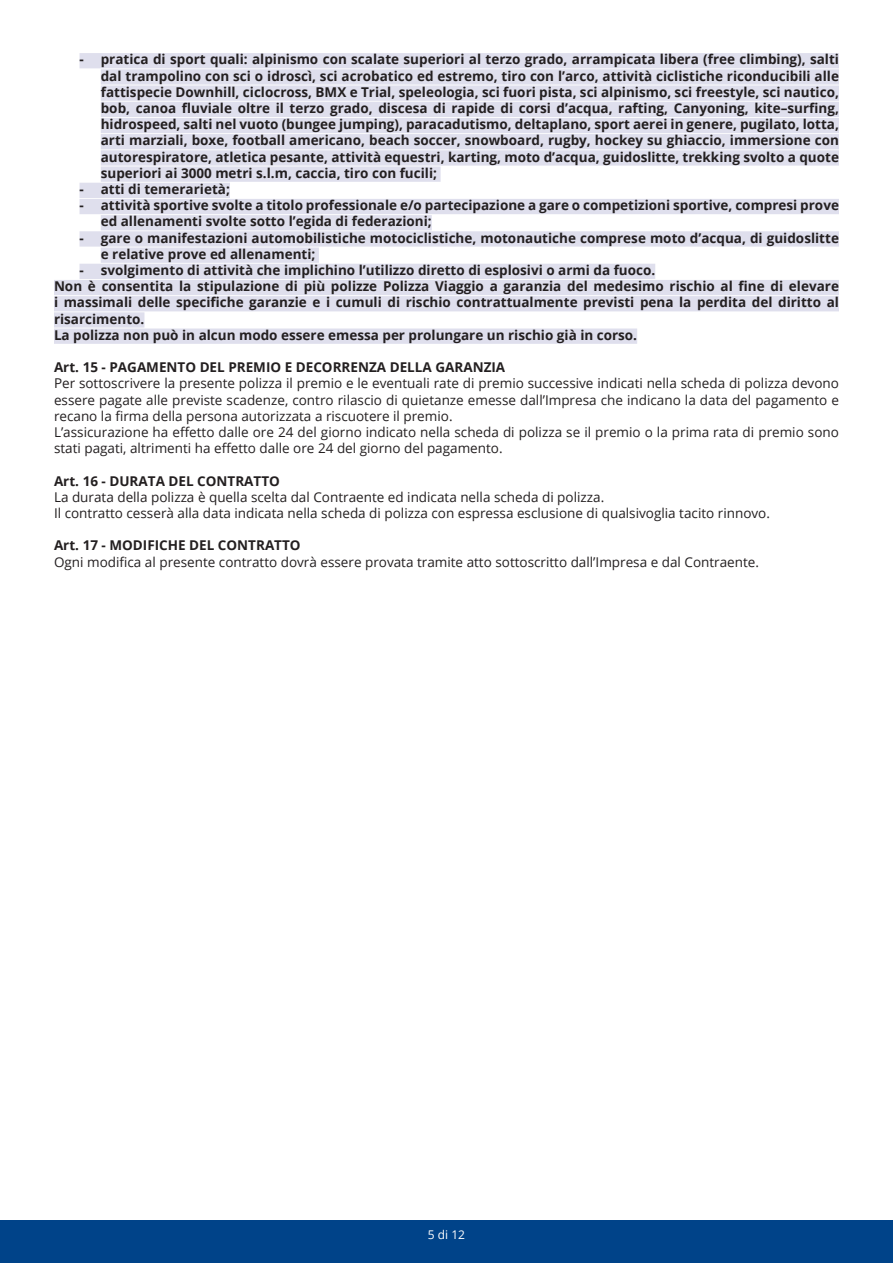
<style>
.page{position:relative;width:893px;height:1263px;background:#fff}
.page>*{position:absolute;margin:0;border:0;box-sizing:border-box;transform-origin:0 0}
.Elenco_numerato_a{font:700 13.5px/16.2px "Open Sans";color:#231f20}
.Normale{font:13.5px/16.2px "Open Sans";color:#231f20;text-align:justify}
.Normale-2{font:700 13.5px/16.2px "Open Sans";color:#231f20;text-align:justify}
.Titolo_8{font:700 13.5px "Open Sans";color:#231f20}
.t1{font:12px "Open Sans";color:#fff}
</style>
<div class="page">
<div style="left:0;top:1220px;width:893px;height:43px;background:#004389"></div>
<div style="left:80px;top:53px;width:759px;height:15px;background:#dfdfed"></div>
<div style="left:101px;top:69px;width:738px;height:16px;background:#dfdfed"></div>
<div style="left:101px;top:85px;width:738px;height:16px;background:#dfdfed"></div>
<div style="left:101px;top:102px;width:738px;height:15px;background:#dfdfed"></div>
<div style="left:101px;top:118px;width:738px;height:15px;background:#dfdfed"></div>
<div style="left:101px;top:134px;width:738px;height:15px;background:#dfdfed"></div>
<div style="left:101px;top:150px;width:738px;height:16px;background:#dfdfed"></div>
<div style="left:101px;top:166px;width:340px;height:16px;background:#dfdfed"></div>
<div style="left:80px;top:183px;width:150px;height:15px;background:#dfdfed"></div>
<div style="left:80px;top:199px;width:759px;height:15px;background:#dfdfed"></div>
<div style="left:101px;top:215px;width:331px;height:15px;background:#dfdfed"></div>
<div style="left:80px;top:231px;width:759px;height:16px;background:#dfdfed"></div>
<div style="left:101px;top:247px;width:218px;height:16px;background:#dfdfed"></div>
<div style="left:80px;top:264px;width:575px;height:15px;background:#dfdfed"></div>
<div style="left:54px;top:280px;width:785px;height:15px;background:#dfdfed"></div>
<div style="left:54px;top:296px;width:785px;height:15px;background:#dfdfed"></div>
<div style="left:54px;top:312px;width:90px;height:16px;background:#dfdfed"></div>
<div style="left:54px;top:328px;width:583px;height:16px;background:#dfdfed"></div>
<p class="Elenco_numerato_a" style="left:101px;top:51px;width:740px;text-align:justify;text-indent:-21px">- pratica di sport quali: alpinismo con scalate superiori al terzo grado, arrampicata libera (free climbing), salti dal trampolino con sci o idroscì, sci acrobatico ed estremo, tiro con l’arco, attività ciclistiche riconducibili alle fattispecie Downhill, ciclocross, BMX e Trial, speleologia, sci fuori pista, sci alpinismo, sci freestyle, sci nautico, bob, canoa fluviale oltre il terzo grado, discesa di rapide di corsi d’acqua, rafting, Canyoning, kite–surfing, hidrospeed, salti nel vuoto (bungee jumping), paracadutismo, deltaplano, sport aerei in genere, pugilato, lotta, arti marziali, boxe, football americano, beach soccer, snowboard, rugby, hockey su ghiaccio, immersione con autorespiratore, atletica pesante, attività equestri, karting, moto d’acqua, guidoslitte, trekking svolto a quote superiori ai 3000 metri s.l.m, caccia, tiro con fucili;</p>
<p class="Elenco_numerato_a" style="left:80px;top:181px;width:152px">- atti di temerarietà;</p>
<p class="Elenco_numerato_a" style="left:101px;top:197px;width:740px;text-indent:-21px">- attività sportive svolte a titolo professionale e/o partecipazione a gare o competizioni sportive, compresi prove ed allenamenti svolte sotto l’egida di federazioni;</p>
<p class="Elenco_numerato_a" style="left:101px;top:229px;width:740px;text-indent:-21px">- gare o manifestazioni automobilistiche motociclistiche, motonautiche comprese moto d’acqua, di guidoslitte e relative prove ed allenamenti;</p>
<p class="Elenco_numerato_a" style="left:80px;top:262px;width:577px">- svolgimento di attività che implichino l’utilizzo diretto di esplosivi o armi da fuoco.</p>
<p class="Normale-2" style="left:54px;top:278px;width:786px">Non è consentita la stipulazione di più polizze Polizza Viaggio a garanzia del medesimo rischio al fine di elevare i massimali delle specifiche garanzie e i cumuli di rischio contrattualmente previsti pena la perdita del diritto al risarcimento.</p>
<p class="Normale-2" style="left:54px;top:326px;width:585px">La polizza non può in alcun modo essere emessa per prolungare un rischio già in corso.</p>
<p class="Normale-2" style="left:54px;top:359px;width:453px">Art. 15 - PAGAMENTO DEL PREMIO E DECORRENZA DELLA GARANZIA</p>
<p class="Normale" style="left:54px;top:375px;width:786px">Per sottoscrivere la presente polizza il premio e le eventuali rate di premio successive indicati nella scheda di polizza devono essere pagate alle previste scadenze, contro rilascio di quietanze emesse dall’Impresa che indicano la data del pagamento e recano la firma della persona autorizzata a riscuotere il premio.</p>
<p class="Normale" style="left:54px;top:424px;width:786px">L’assicurazione ha effetto dalle ore 24 del giorno indicato nella scheda di polizza se il premio o la prima rata di premio sono stati pagati, altrimenti ha effetto dalle ore 24 del giorno del pagamento.</p>
<p class="Normale-2" style="left:54px;top:472px;width:227px">Art. 16 - DURATA DEL CONTRATTO</p>
<p class="Normale" style="left:54px;top:488px;width:552px">La durata della polizza è quella scelta dal Contraente ed indicata nella scheda di polizza.</p>
<p class="Normale" style="left:54px;top:505px;width:717px">Il contratto cesserà alla data indicata nella scheda di polizza con espressa esclusione di qualsivoglia tacito rinnovo.</p>
<p class="Titolo_8" style="left:54px;top:536px;width:248px">Art. 17 - MODIFICHE DEL CONTRATTO</p>
<p class="Normale" style="left:54px;top:553px;width:706px">Ogni modifica al presente contratto dovrà essere provata tramite atto sottoscritto dall’Impresa e dal Contraente.</p>
<p class="t1" style="left:428px;top:1227px;width:39px">5 di 12</p>
</div>
